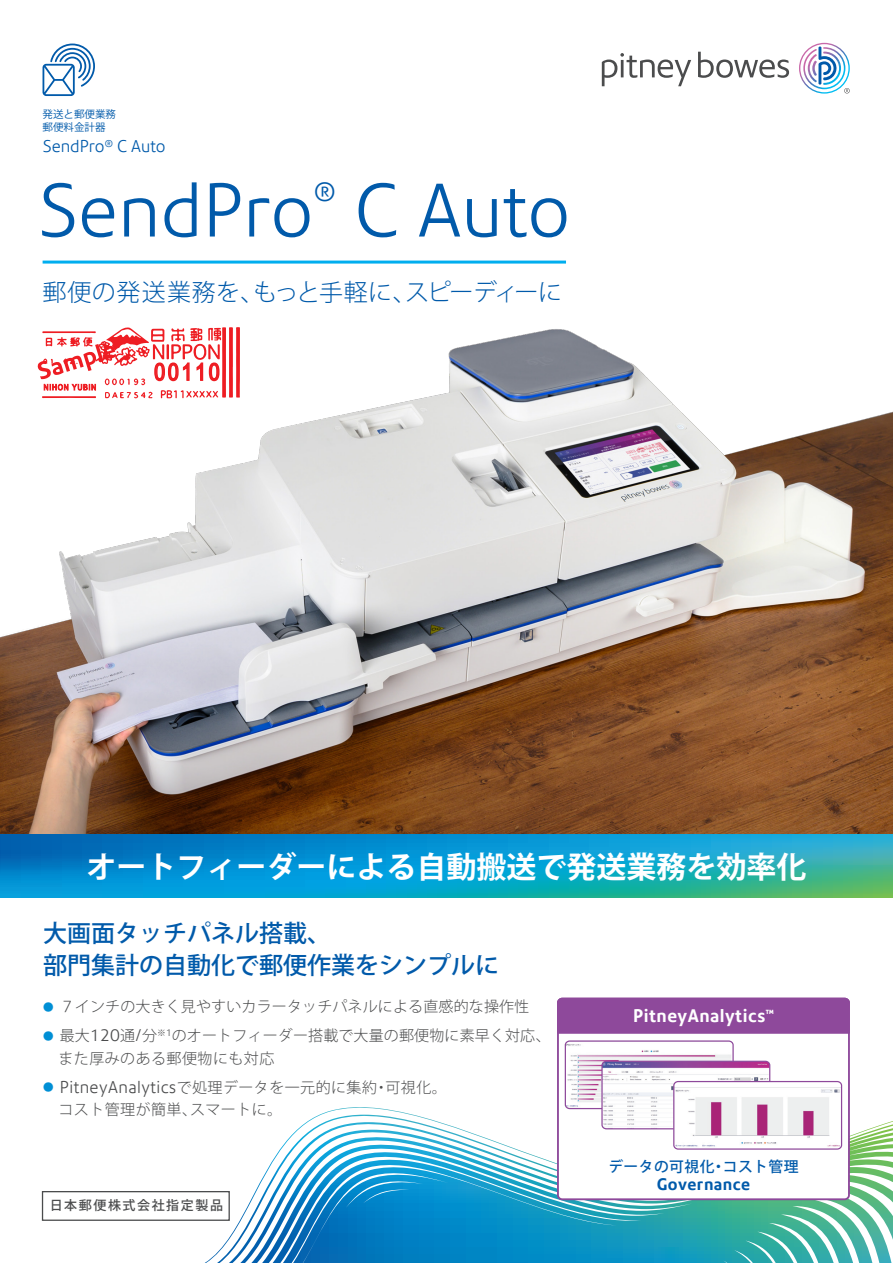
<style>
.page{position:relative;width:893px;height:1263px;background:#fff}
.page>*{position:absolute;margin:0;border:0;box-sizing:border-box;transform-origin:0 0}
.t1{font:300 73.5px "Precision Sans";color:#015aaa}
.t2{font:700 30px "Koz Go Pr 6 N";color:#fff}
.t3{font:300 25.65px "Precision Sans";color:#015aaa}
.t4{font:500 24px/32px "Koz Go Pr 6 N";color:#015aaa}
.t5{font:300 24px "Koz Go Pr 6 N";color:#015aaa}
.t6{font:23.7px "Arial";letter-spacing:.13em;color:#ee1d23;scale:.84 1}
.t7{font:700 17.7px "Precision Sans";letter-spacing:.025em;color:#fff}
.t8{font:300 16.5px "Precision Sans";color:#015aaa}
.t9{font:700 16.2px "Precision Sans";letter-spacing:.025em;color:#015aaa}
.t10{font:300 15px/22.5px "Koz Go Pr 6 N";letter-spacing:.01em;color:#4b4c4d}
.t11{font:300 15px/22.5px "Koz Go Pr 6 N";letter-spacing:.03em;color:#4b4c4d}
.t12{font:500 14.85px "Koz Go Pr 6 N";letter-spacing:.03em;color:#015aaa}
.t13{font:500 13.05px "Koz Go Pr 6 N";letter-spacing:.12em;color:#4b4c4d}
.t14{font:10.5px/12.6px "Koz Go Pr 6 N";color:#015aaa}
.s1{font-size:10.5px;color:#008fd5}
.s2{font-family:"Precision Sans";font-size:16.5px}
</style>
<div class="page">
<img style="left:0;top:260px;width:893px;height:574px">
<svg style="left:0;top:834px;width:893px;height:64px;background:#0e9bc4"></svg>
<svg style="left:205px;top:1107px;width:688px;height:156px"></svg>
<svg style="left:38px;top:327px;width:202px;height:72px"></svg>
<hr style="left:43px;top:261px;width:523px;height:3px;background:#00aeef">
<svg style="left:602px;top:52px;width:187px;height:34px"></svg>
<svg style="left:799px;top:43px;width:51px;height:51px"></svg>
<svg style="left:43px;top:44px;width:52px;height:52px"></svg>
<div style="left:558px;top:999px;width:291px;height:200px;background:#fff;border-radius:4px"></div>
<div style="left:557px;top:998px;width:293px;height:202px;border:2px solid #8e499b;border-radius:4px"></div>
<svg style="left:557px;top:997px;width:293px;height:38px;background:#93519f"></svg>
<img style="left:565px;top:1042px;width:167px;height:66px">
<div style="left:565px;top:1040px;width:169px;height:69px;border:1px solid #8e499b;border-radius:4px"></div>
<img style="left:602px;top:1061px;width:168px;height:66px">
<div style="left:601px;top:1061px;width:169px;height:68px;border:1px solid #8e499b;border-radius:4px"></div>
<div style="left:674px;top:1081px;width:168px;height:68px;background:#fff;border-radius:4px"></div>
<img style="left:675px;top:1087px;width:165px;height:61px">
<div style="left:673px;top:1081px;width:169px;height:69px;border:1px solid #8e499b;border-radius:4px"></div>
<div style="left:42px;top:1191px;width:188px;height:30px;background:#fff;border:1px solid #4b4c4d"></div>
<p class="t14" style="left:43px;top:109px;width:75px">発送と郵便業務郵便料金計器</p>
<p class="t8" style="left:43px;top:136px;width:124px">SendPro<sup>®</sup> C Auto</p>
<h1 class="t1" style="left:38px;top:166px;width:277px">SendPro</h1>
<h3 class="t3" style="left:314px;top:177px;width:24px">®</h3>
<h1 class="t1" style="left:354px;top:166px;width:218px">C Auto</h1>
<h3 class="t5" style="left:43px;top:279px;width:521px">郵便の発送業務を、もっと手軽に、スピーディーに</h3>
<h3 class="t6" style="left:154px;top:356px;width:80px">00110</h3>
<h2 class="t2" style="left:86px;top:850px;width:721px">オートフィーダーによる自動搬送で発送業務を効率化</h2>
<h3 class="t4" style="left:43px;top:918px;width:481px">大画面タッチパネル搭載、<br>部門集計の自動化で郵便作業をシンプルに　</h3>
<p class="t10" style="left:43px;top:996px;width:488px"><span class="s1">●</span> ７インチの大きく見やすいカラータッチパネルによる直感的な操作性</p>
<p class="t10" style="left:43px;top:1025px;width:509px"><span class="s1">●</span> 最大<span class="s2">120</span>通<span class="s2">/</span>分<sup>※</sup><sup>1</sup>のオートフィーダー搭載で大量の郵便物に素早く対応、　また厚みのある郵便物にも対応</p>
<p class="t11" style="left:43px;top:1076px;width:405px"><span class="s1">●</span> <span class="s2">PitneyAnalytics</span>で処理データを一元的に集約・可視化。　コスト管理が簡単、スマートに。</p>
<p class="t13" style="left:50px;top:1198px;width:175px">日本郵便株式会社指定製品</p>
<p class="t7" style="left:633px;top:1005px;width:142px">PitneyAnalytics<sup>™</sup></p>
<p class="t12" style="left:608px;top:1158px;width:192px">データの可視化・コスト管理</p>
<p class="t9" style="left:657px;top:1174px;width:95px">Governance</p>
</div>
